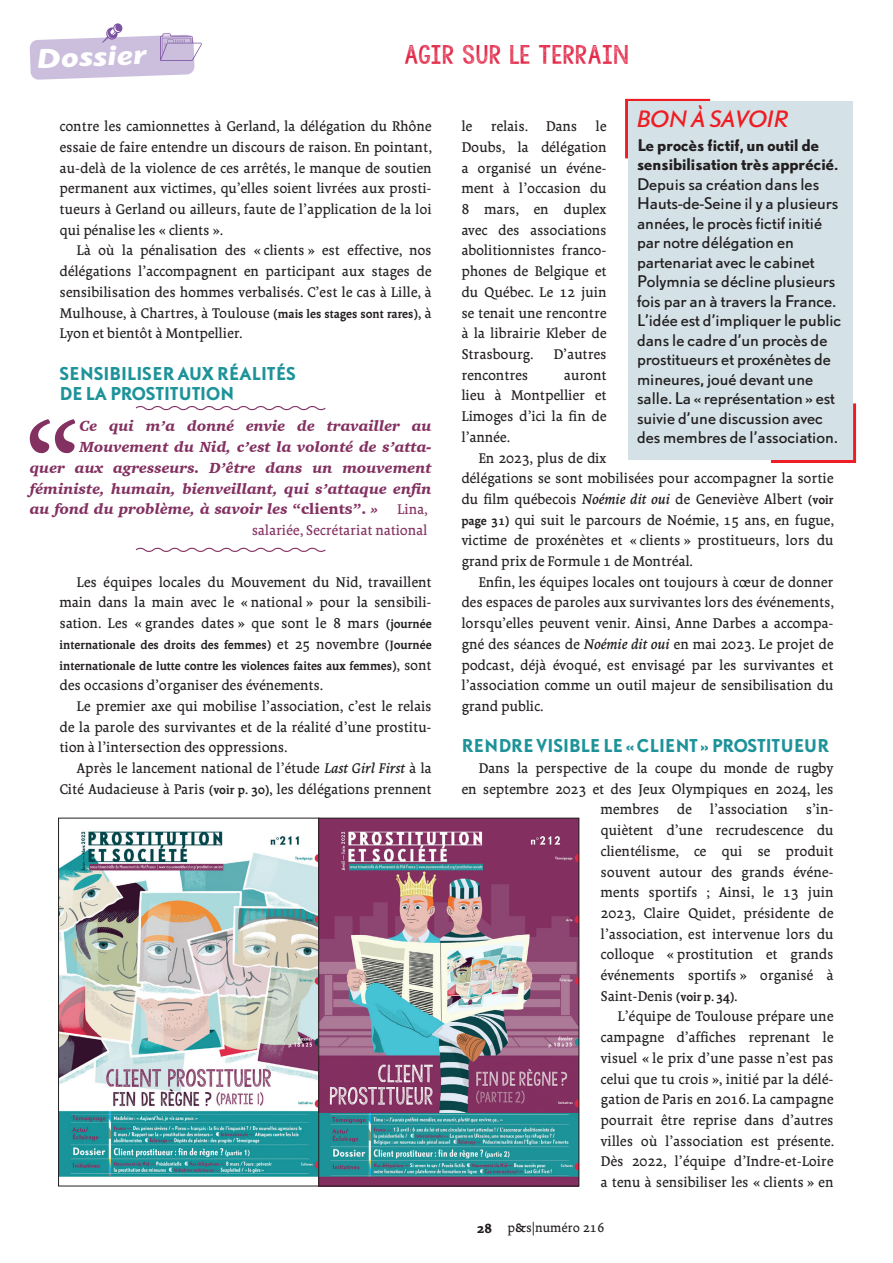
<style>
.page{position:relative;width:893px;height:1263px;background:#fff}
.page>*{position:absolute;margin:0;border:0;box-sizing:border-box;transform-origin:0 0}
.t1{font:italic 700 28.5px "Today SB";color:#fff;scale:1.2 1}
.t2{font:21px "KG Allof Me";color:#e32747;scale:1.2 1}
.t3{font:italic 21px "DTL Nobel T";color:#ee1d23}
.t4{font:700 16.5px/19.8px "DTL Nobel T";letter-spacing:-.01em;color:#1d9399;scale:.95 1}
.t5{font:15px/20.7px "Borges Gris";color:#231f20;text-align:justify}
.t6{font:15px/19.5px "DTL Nobel T";color:#231f20}
.t7{font:italic 900 15px "Charter";color:#833161}
.t8{font:700 15px/19.5px "DTL Nobel T";color:#231f20}
.t9{font:15px/20.7px "Borges Gris";color:#833161;text-align:right}
.t10{font:13.5px "Borges Gris";color:#231f20}
.t11{font:12.75px/20.7px "Borges Negra";color:#231f20}
.s1{font-family:"Borges Negra";font-size:12.75px}
.s2{font-style:normal}
.s3{font-family:"Borges Gris";font-size:15px}
.s4{font-style:italic}
.s5{font-family:"Borges Super Negra"}
.s6{font-family:"Borges Negra"}
</style>
<div class="page">
<svg style="left:30px;top:23px;width:172px;height:57px"></svg>
<svg style="left:135px;top:406px;width:191px;height:5px"></svg>
<svg style="left:135px;top:547px;width:191px;height:5px"></svg>
<svg style="left:30px;top:419px;width:45px;height:34px"></svg>
<svg style="left:625px;top:98px;width:88px;height:61px"></svg>
<svg style="left:771px;top:400px;width:86px;height:63px"></svg>
<div style="left:628px;top:102px;width:224px;height:358px;background:#d4e2e7"></div>
<img style="left:60px;top:820px;width:517px;height:364px">
<div style="left:58px;top:818px;width:261px;height:368px;border:1px solid #231f20"></div>
<div style="left:318px;top:818px;width:261px;height:368px;border:1px solid #231f20"></div>
<h1 class="t1" style="left:38px;top:43px;width:93px;rotate:-2deg">Dossier</h1>
<h2 class="t2" style="left:404px;top:41px;width:189px">AGIR SUR LE TERRAIN</h2>
<p class="t5" style="left:60px;top:117px;width:374px">contre les camionnettes à Gerland, la délégation du Rhône essaie de faire entendre un discours de raison. En pointant, au-delà de la violence de ces arrêtés, le manque de soutien permanent aux victimes, qu’elles soient livrées aux prosti&shy;tueurs à Gerland ou ailleurs, faute de l’application de la loi qui pénalise les « clients ».</p>
<p class="t5" style="left:60px;top:242px;width:374px;text-indent:17px">Là où la pénalisation des « clients » est effective, nos délégations l’accompagnent en participant aux stages de sensibilisation des hommes verbalisés. C’est le cas à Lille, à Mulhouse, à Chartres, à Toulouse <span class="s1">(mais les stages sont rares)</span>, à Lyon et bientôt à Montpellier.</p>
<p class="t4" style="left:60px;top:363px;width:250px">SENSIBILISER AUX RÉALITÉS<br>DE LA PROSTITUTION</p>
<p class="t7" style="left:79px;top:417px;width:354px">Ce qui m’a donné envie de travailler au</p>
<p class="t7" style="left:79px;top:437px;width:354px">Mouvement du Nid, c’est la volonté de s’atta-</p>
<p class="t7" style="left:30px;top:458px;width:403px">quer aux agresseurs. D’être dans un mouvement</p>
<p class="t7" style="left:30px;top:479px;width:403px">féministe, humain, bienveillant, qui s’attaque enfin</p>
<p class="t7" style="left:30px;top:500px;width:350px">au fond du problème, à savoir les <span class="s2">“clients”.</span> »</p>
<p class="t9" style="left:252px;top:500px;width:177px">Lina,<br>salariée, Secrétariat national</p>
<p class="t5" style="left:60px;top:573px;width:374px;text-indent:17px">Les équipes locales du Mouvement du Nid, travaillent main dans la main avec le « national » pour la sensibili&shy;sation. Les « grandes dates » que sont le 8 mars <span class="s1">(journée</span></p>
<p class="t11" style="left:60px;top:636px;width:374px">internationale des droits des femmes) <span class="s3">et 25 novembre</span> (Journée internationale de lutte contre les violences faites aux femmes)<span class="s3">, sont</span></p>
<p class="t5" style="left:60px;top:676px;width:265px">des occasions d’organiser des événements.</p>
<p class="t5" style="left:77px;top:697px;width:357px">Le premier axe qui mobilise l’association, c’est le relais</p>
<p class="t5" style="left:60px;top:718px;width:374px">de la parole des survivantes et de la réalité d’une prostitu-</p>
<p class="t5" style="left:60px;top:738px;width:230px">tion à l’intersection des oppressions.</p>
<p class="t5" style="left:77px;top:759px;width:357px">Après le lancement national de l’étude <span class="s4">Last Girl First</span> à la</p>
<p class="t5" style="left:60px;top:780px;width:374px">Cité Audacieuse à Paris <span class="s1">(voir p. 30)</span>, les délégations prennent</p>
<h2 class="t3" style="left:637px;top:104px;width:154px">BON À SAVOIR</h2>
<p class="t8" style="left:637px;top:134px;width:202px">Le procès fictif, un outil de sensibilisation très apprécié.</p>
<p class="t6" style="left:637px;top:174px;width:206px">Depuis sa création dans les<br>Hauts-de-Seine il y a plusieurs années, le procès fictif initié par notre délégation en partenariat avec le cabinet<br>Polymnia se décline plusieurs fois par an à travers la France.<br>L’idée est d’impliquer le public dans le cadre d’un procès de prostitueurs et proxénètes de mineures, joué devant une salle. La « représentation » est suivie d’une discussion avec des membres de l’association.</p>
<p class="t5" style="left:461px;top:117px;width:147px">le relais. Dans le Doubs, la délégation a organisé un événe&shy;ment à l’occasion du 8 mars, en duplex avec des associations abolitionnistes franco&shy;phones de Belgique et du Québec. Le 12 juin se tenait une rencontre à la librairie Kleber de Strasbourg.</p>
<p class="t5" style="left:554px;top:345px;width:54px">D’autres</p>
<p class="t5" style="left:461px;top:366px;width:147px;text-indent:102px">auront lieu à Montpellier et Limoges d’ici la fin de l’année.</p>
<p class="t5" style="left:461px;top:449px;width:374px;text-align:left;text-indent:17px">En 2023, plus de dix<br>délégations se sont mobilisées pour accompagner la sortie du film québecois <span class="s4">Noémie dit oui</span> de Geneviève Albert <span class="s1">(voir page 31)</span> qui suit le parcours de Noémie, 15 ans, en fugue, victime de proxénètes et « clients » prostitueurs, lors du grand prix de Formule 1 de Montréal.</p>
<p class="t5" style="left:461px;top:573px;width:374px;text-indent:17px">Enfin, les équipes locales ont toujours à cœur de donner des espaces de paroles aux survivantes lors des événements, lorsqu’elles peuvent venir. Ainsi, Anne Darbes a accompa&shy;gné des séances de <span class="s4">Noémie dit oui</span> en mai 2023. Le projet de podcast, déjà évoqué, est envisagé par les survivantes et l’association comme un outil majeur de sensibilisation du grand public.</p>
<p class="t4" style="left:461px;top:735px;width:389px">RENDRE VISIBLE LE « CLIENT » PROSTITUEUR</p>
<p class="t5" style="left:478px;top:759px;width:357px">Dans la perspective de la coupe du monde de rugby</p>
<p class="t5" style="left:461px;top:780px;width:374px">en septembre 2023 et des Jeux Olympiques en 2024, les</p>
<p class="t5" style="left:601px;top:801px;width:234px">membres de l’association s’in-</p>
<p class="t5" style="left:601px;top:821px;width:234px">quiètent d’une recrudescence du</p>
<p class="t5" style="left:601px;top:842px;width:234px">clientélisme, ce qui se produit</p>
<p class="t5" style="left:601px;top:863px;width:234px">souvent autour des grands événe-</p>
<p class="t5" style="left:601px;top:883px;width:234px">ments sportifs ; Ainsi, le 13 juin</p>
<p class="t5" style="left:601px;top:904px;width:234px">2023, Claire Quidet, présidente de</p>
<p class="t5" style="left:601px;top:925px;width:234px">l’association, est intervenue lors du</p>
<p class="t5" style="left:601px;top:945px;width:234px">colloque « prostitution et grands</p>
<p class="t5" style="left:601px;top:966px;width:234px">événements sportifs » organisé à</p>
<p class="t5" style="left:601px;top:987px;width:139px">Saint-Denis <span class="s1">(voir p. 34)</span>.</p>
<p class="t5" style="left:618px;top:1008px;width:217px">L’équipe de Toulouse prépare une</p>
<p class="t5" style="left:601px;top:1028px;width:234px">campagne d’affiches reprenant le</p>
<p class="t5" style="left:601px;top:1049px;width:234px">visuel « le prix d’une passe n’est pas</p>
<p class="t5" style="left:601px;top:1070px;width:234px">celui que tu crois », initié par la délé-</p>
<p class="t5" style="left:601px;top:1090px;width:234px">gation de Paris en 2016. La campagne</p>
<p class="t5" style="left:601px;top:1111px;width:234px">pourrait être reprise dans d’autres</p>
<p class="t5" style="left:601px;top:1132px;width:235px">villes où l’association est présente.</p>
<p class="t5" style="left:601px;top:1152px;width:234px">Dès 2022, l’équipe d’Indre-et-Loire</p>
<p class="t5" style="left:601px;top:1173px;width:234px">a tenu à sensibiliser les « clients » en</p>
<p class="t5" style="left:461px;top:366px;width:68px">rencontres</p>
<p class="t10" style="left:477px;top:1222px;width:129px"><span class="s5">28</span> p<span class="s6">&amp;</span>s|numéro 216</p>
</div>
